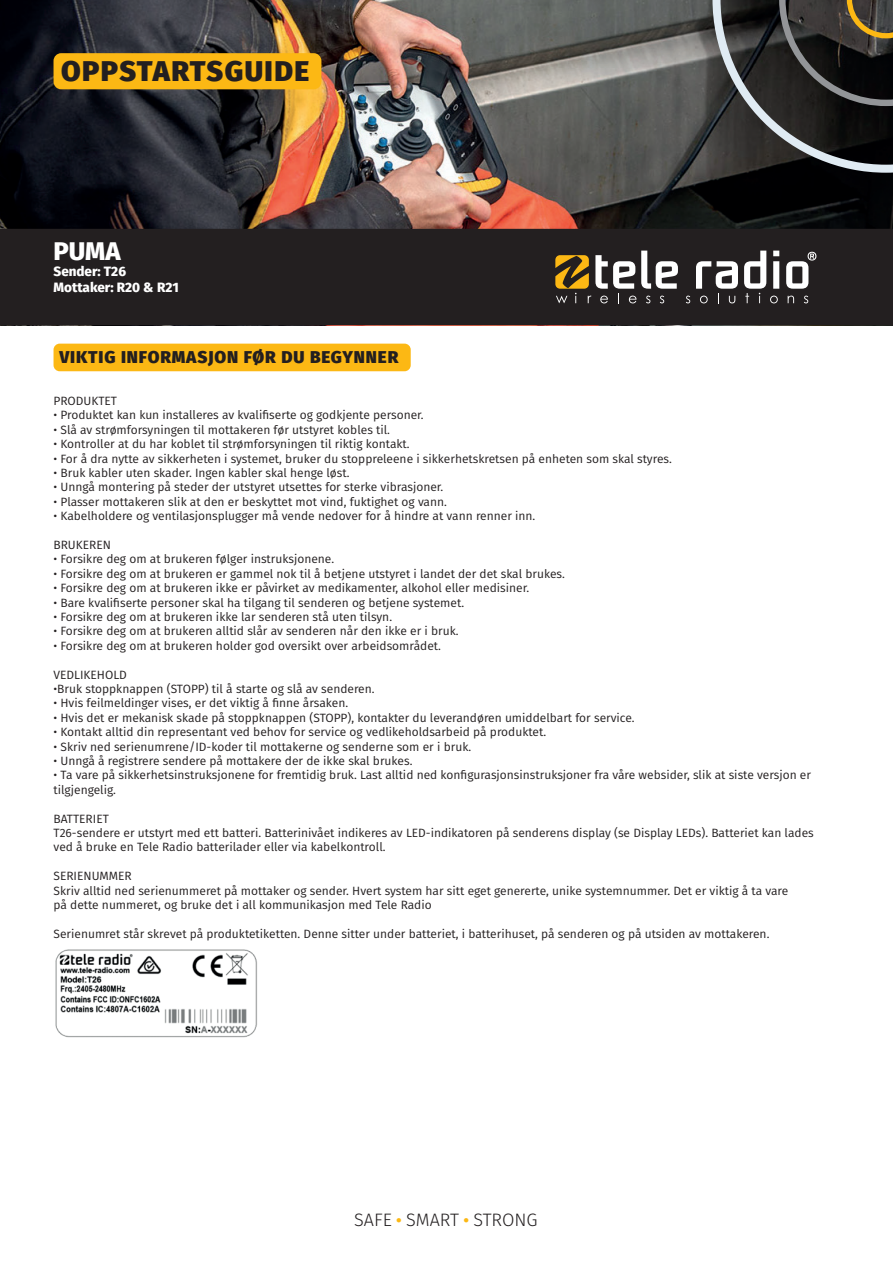
<style>
.page{position:relative;width:893px;height:1263px;background:#fff}
.page>*{position:absolute;margin:0;border:0;box-sizing:border-box;transform-origin:0 0}
.t1{font:800 28.5px "Fira Sans";letter-spacing:.05em;color:#231f20}
.t2{font:800 25.5px "Fira Sans";color:#fff}
.t3{font:300 18px "Fira Sans";color:#231f20}
.t4{font:800 17.1px "Fira Sans";letter-spacing:.05em;color:#231f20}
.t5{font:800 13.5px/16.2px "Fira Sans";color:#fff}
.t6{font:12px/14.4px "Fira Sans";color:#231f20}
</style>
<div class="page">
<img style="left:0;top:0;width:893px;height:229px">
<svg style="left:712px;top:0;width:181px;height:173px;background:#353533"></svg>
<div style="left:1px;top:230px;width:891px;height:94px;background:#231f20"></div>
<div style="left:0;top:229px;width:893px;height:96px;border:2px solid #231f20"></div>
<div style="left:54px;top:53px;width:267px;height:36px;background:#fcb814;border-radius:8px"></div>
<div style="left:54px;top:344px;width:357px;height:27px;background:#fcb814;border-radius:6px"></div>
<img style="left:55px;top:949px;width:202px;height:89px">
<svg style="left:686px;top:296px;width:4px;height:7px"></svg>
<svg style="left:788px;top:296px;width:6px;height:7px"></svg>
<svg style="left:804px;top:296px;width:4px;height:7px"></svg>
<svg style="left:555px;top:251px;width:123px;height:52px"></svg>
<svg style="left:696px;top:261px;width:42px;height:42px"></svg>
<svg style="left:744px;top:251px;width:35px;height:52px"></svg>
<svg style="left:786px;top:252px;width:30px;height:37px"></svg>
<h1 class="t1" style="left:61px;top:46px;width:250px">OPPSTARTSGUIDE</h1>
<h2 class="t2" style="left:54px;top:233px;width:69px">PUMA</h2>
<p class="t5" style="left:54px;top:263px;width:127px">Sender: T26<br>Mottaker: R20 &amp; R21</p>
<h3 class="t4" style="left:60px;top:341px;width:340px">VIKTIG INFORMASJON FØR DU BEGYNNER</h3>
<p class="t6" style="left:54px;top:393px;width:65px">PRODUKTET</p>
<p class="t6" style="left:54px;top:408px;width:372px">• Produktet kan kun installeres av kvalifiserte og godkjente personer.</p>
<p class="t6" style="left:54px;top:422px;width:338px">• Slå av strømforsyningen til mottakeren før utstyret kobles til.</p>
<p class="t6" style="left:54px;top:436px;width:358px">• Kontroller at du har koblet til strømforsyningen til riktig kontakt.</p>
<p class="t6" style="left:54px;top:451px;width:620px">• For å dra nytte av sikkerheten i systemet, bruker du stoppreleene i sikkerhetskretsen på enheten som skal styres.</p>
<p class="t6" style="left:54px;top:465px;width:297px">• Bruk kabler uten skader. Ingen kabler skal henge løst.</p>
<p class="t6" style="left:54px;top:480px;width:391px">• Unngå montering på steder der utstyret utsettes for sterke vibrasjoner.</p>
<p class="t6" style="left:54px;top:494px;width:395px">• Plasser mottakeren slik at den er beskyttet mot vind, fuktighet og vann.</p>
<p class="t6" style="left:54px;top:508px;width:483px">• Kabelholdere og ventilasjonsplugger må vende nedover for å hindre at vann renner inn.</p>
<p class="t6" style="left:54px;top:537px;width:59px">BRUKEREN</p>
<p class="t6" style="left:54px;top:552px;width:282px">• Forsikre deg om at brukeren følger instruksjonene.</p>
<p class="t6" style="left:54px;top:566px;width:513px">• Forsikre deg om at brukeren er gammel nok til å betjene utstyret i landet der det skal brukes.</p>
<p class="t6" style="left:54px;top:580px;width:477px">• Forsikre deg om at brukeren ikke er påvirket av medikamenter, alkohol eller medisiner.</p>
<p class="t6" style="left:54px;top:595px;width:412px">• Bare kvalifiserte personer skal ha tilgang til senderen og betjene systemet.</p>
<p class="t6" style="left:54px;top:609px;width:340px">• Forsikre deg om at brukeren ikke lar senderen stå uten tilsyn.</p>
<p class="t6" style="left:54px;top:624px;width:407px">• Forsikre deg om at brukeren alltid slår av senderen når den ikke er i bruk.</p>
<p class="t6" style="left:54px;top:638px;width:389px">• Forsikre deg om at brukeren holder god oversikt over arbeidsområdet.</p>
<p class="t6" style="left:54px;top:667px;width:75px">VEDLIKEHOLD</p>
<p class="t6" style="left:54px;top:681px;width:323px">•Bruk stoppknappen (STOPP) til å starte og slå av senderen.</p>
<p class="t6" style="left:54px;top:696px;width:296px">• Hvis feilmeldinger vises, er det viktig å finne årsaken.</p>
<p class="t6" style="left:54px;top:710px;width:583px">• Hvis det er mekanisk skade på stoppknappen (STOPP), kontakter du leverandøren umiddelbart for service.</p>
<p class="t6" style="left:54px;top:724px;width:494px">• Kontakt alltid din representant ved behov for service og vedlikeholdsarbeid på produktet.</p>
<p class="t6" style="left:54px;top:739px;width:419px">• Skriv ned serienumrene/ID-koder til mottakerne og senderne som er i bruk.</p>
<p class="t6" style="left:54px;top:753px;width:360px">• Unngå å registrere sendere på mottakere der de ikke skal brukes.</p>
<p class="t6" style="left:54px;top:768px;width:759px">• Ta vare på sikkerhetsinstruksjonene for fremtidig bruk. Last alltid ned konfigurasjonsinstruksjoner fra våre websider, slik at siste versjon er tilgjengelig.</p>
<p class="t6" style="left:54px;top:811px;width:762px">BATTERIET<br>T26-sendere er utstyrt med ett batteri. Batterinivået indikeres av LED-indikatoren på senderens display (se Display LEDs). Batteriet kan lades ved å bruke en Tele Radio batterilader eller via kabelkontroll.</p>
<p class="t6" style="left:54px;top:868px;width:736px">SERIENUMMER<br>Skriv alltid ned serienummeret på mottaker og sender. Hvert system har sitt eget genererte, unike systemnummer. Det er viktig å ta vare på dette nummeret, og bruke det i all kommunikasjon med Tele Radio</p>
<p class="t6" style="left:54px;top:926px;width:717px">Serienumret står skrevet på produktetiketten. Denne sitter under batteriet, i batterihuset, på senderen og på utsiden av mottakeren.</p>
<h3 class="t3" style="left:354px;top:1207px;width:185px">SAFE <sup>●</sup> SMART <sup>●</sup> STRONG</h3>
</div>
